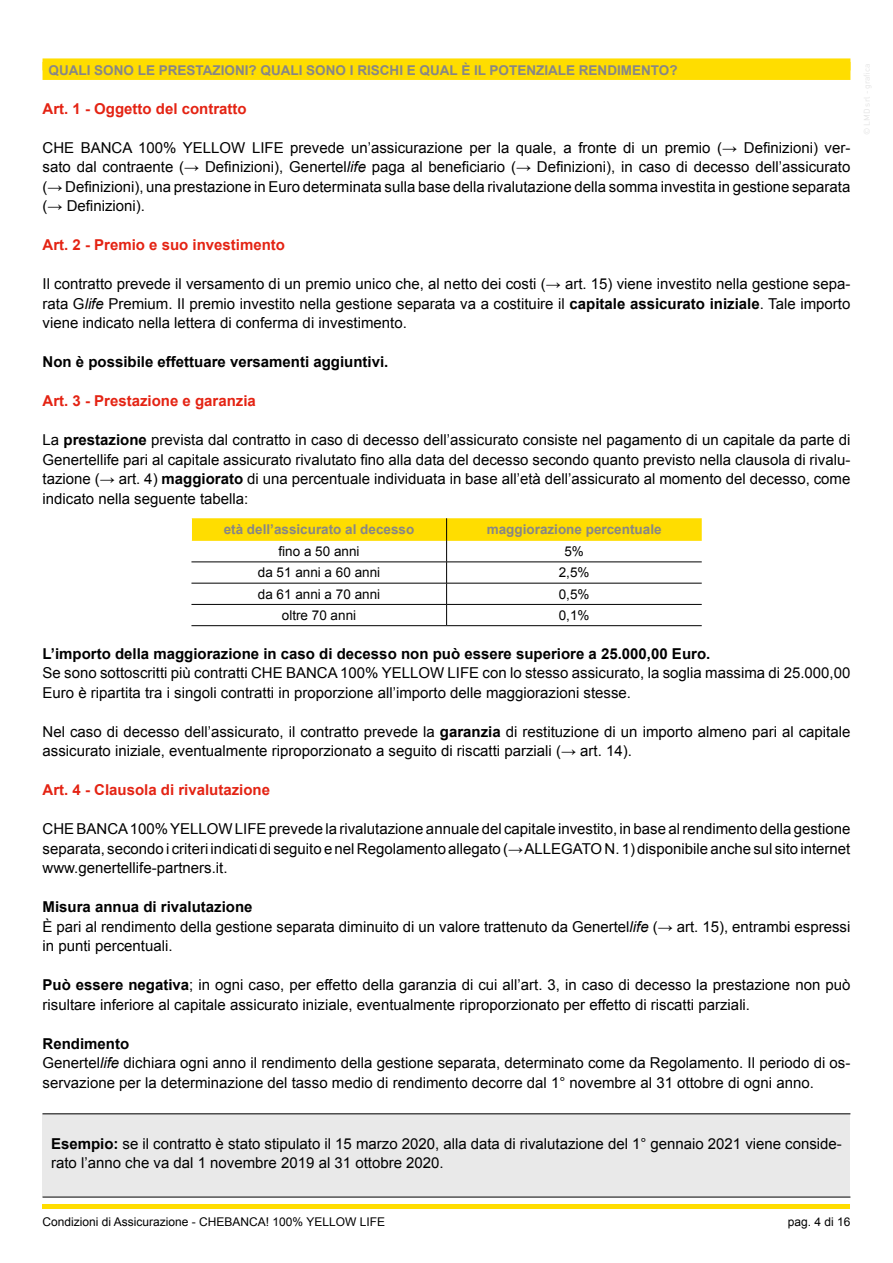
<style>
.page{position:relative;width:893px;height:1263px;background:#fff}
.page>*{position:absolute;margin:0;border:0;box-sizing:border-box;transform-origin:0 0}
.t1{font:15px/19.5px "Arial";color:#000}
.t2{font:700 15px "Arial";color:#000}
.t3{font:700 15px "Arial";color:#e42313}
.t4{font:700 13.5px "Arial";color:#878686}
.t5{font:13.5px "Arial";color:#000}
.t6{font:12px "Arial";color:#000}
.s1{font-style:italic}
.s2{font-weight:700}
</style>
<div class="page">
<hr style="left:43px;top:1205px;width:807px;height:4px;background:#fd0">
<div style="left:43px;top:58px;width:807px;height:12px;background:#fd0"></div>
<div style="left:43px;top:62px;width:807px;height:18px;background:#fd0"></div>
<hr style="left:191px;top:625px;width:256px;height:1px;background:#000">
<hr style="left:447px;top:625px;width:255px;height:1px;background:#000">
<svg style="left:191px;top:518px;width:511px;height:107px"></svg>
<div style="left:43px;top:1114px;width:807px;height:83px;background:#e9e9e9"></div>
<hr style="left:43px;top:1113px;width:807px;height:1px;background:#000">
<hr style="left:43px;top:1197px;width:807px;height:1px;background:#000">
<p class="t4" style="left:49px;top:61px;width:631px">QUALI SONO LE PRESTAZIONI? QUALI SONO I RISCHI E QUAL È IL POTENZIALE RENDIMENTO?</p>
<p class="t3" style="left:43px;top:99px;width:206px">Art. 1 - Oggetto del contratto</p>
<p class="t1" style="left:43px;top:138px;width:809px;text-align:justify">CHE BANCA 100% YELLOW LIFE prevede un’assicurazione per la quale, a fronte di un premio (→ Definizioni) ver&shy;sato dal contraente (→ Definizioni), Genertel<span class="s1">life</span> paga al beneficiario (→ Definizioni), in caso di decesso dell’assicurato (→ Definizioni), una prestazione in Euro determinata sulla base della rivalutazione della somma investita in gestione separata (→ Definizioni).</p>
<p class="t3" style="left:43px;top:235px;width:244px">Art. 2 - Premio e suo investimento</p>
<p class="t1" style="left:43px;top:274px;width:809px;text-align:justify">Il contratto prevede il versamento di un premio unico che, al netto dei costi (→ art. 15) viene investito nella gestione sepa&shy;rata G<span class="s1">life</span> Premium. Il premio investito nella gestione separata va a costituire il <span class="s2">capitale assicurato iniziale</span>. Tale importo viene indicato nella lettera di conferma di investimento.</p>
<p class="t2" style="left:43px;top:352px;width:347px">Non è possibile effettuare versamenti aggiuntivi.</p>
<p class="t3" style="left:43px;top:391px;width:215px">Art. 3 - Prestazione e garanzia</p>
<p class="t1" style="left:43px;top:430px;width:809px;text-align:justify">La <span class="s2">prestazione</span> prevista dal contratto in caso di decesso dell’assicurato consiste nel pagamento di un capitale da parte di Genertellife pari al capitale assicurato rivalutato fino alla data del decesso secondo quanto previsto nella clausola di rivalu&shy;tazione (→ art. 4) <span class="s2">maggiorato</span> di una percentuale individuata in base all’età dell’assicurato al momento del decesso, come indicato nella seguente tabella:</p>
<p class="t4" style="left:224px;top:521px;width:192px">età dell’assicurato al decesso</p>
<p class="t4" style="left:487px;top:521px;width:176px">maggiorazione percentuale</p>
<p class="t5" style="left:278px;top:543px;width:83px">fino a 50 anni</p>
<p class="t5" style="left:564px;top:543px;width:21px">5%</p>
<p class="t5" style="left:258px;top:564px;width:124px">da 51 anni a 60 anni</p>
<p class="t5" style="left:559px;top:564px;width:32px">2,5%</p>
<p class="t5" style="left:258px;top:585px;width:124px">da 61 anni a 70 anni</p>
<p class="t5" style="left:559px;top:585px;width:32px">0,5%</p>
<p class="t5" style="left:282px;top:606px;width:76px">oltre 70 anni</p>
<p class="t5" style="left:559px;top:606px;width:32px">0,1%</p>
<p class="t2" style="left:43px;top:644px;width:669px">L’importo della maggiorazione in caso di decesso non può essere superiore a 25.000,00 Euro.</p>
<p class="t1" style="left:43px;top:663px;width:809px">Se sono sottoscritti più contratti CHE BANCA 100% YELLOW LIFE con lo stesso assicurato, la soglia massima di 25.000,00<br>Euro è ripartita tra i singoli contratti in proporzione all’importo delle maggiorazioni stesse.</p>
<p class="t1" style="left:43px;top:722px;width:809px">Nel caso di decesso dell’assicurato, il contratto prevede la <span class="s2">garanzia</span> di restituzione di un importo almeno pari al capitale assicurato iniziale, eventualmente riproporzionato a seguito di riscatti parziali (→ art. 14).</p>
<p class="t3" style="left:43px;top:780px;width:229px">Art. 4 - Clausola di rivalutazione</p>
<p class="t1" style="left:43px;top:819px;width:809px;text-align:justify">CHE BANCA 100% YELLOW LIFE prevede la rivalutazione annuale del capitale investito, in base al rendimento della gestione separata, secondo i criteri indicati di seguito e nel Regolamento allegato (→ ALLEGATO N. 1) disponibile anche sul sito internet www.genertellife-partners.it.</p>
<p class="t1" style="left:43px;top:897px;width:809px"><span class="s2">Misura annua di rivalutazione<br></span>È pari al rendimento della gestione separata diminuito di un valore trattenuto da Genertel<span class="s1">life</span> (→ art. 15), entrambi espressi in punti percentuali.</p>
<p class="t1" style="left:43px;top:975px;width:809px"><span class="s2">Può essere negativa</span>; in ogni caso, per effetto della garanzia di cui all’art. 3, in caso di decesso la prestazione non può risultare inferiore al capitale assicurato iniziale, eventualmente riproporzionato per effetto di riscatti parziali.</p>
<p class="t1" style="left:43px;top:1034px;width:809px"><span class="s2">Rendimento<br></span>Genertel<span class="s1">life</span> dichiara ogni anno il rendimento della gestione separata, determinato come da Regolamento. Il periodo di os&shy;servazione per la determinazione del tasso medio di rendimento decorre dal 1° novembre al 31 ottobre di ogni anno.</p>
<p class="t1" style="left:51px;top:1134px;width:792px"><span class="s2">Esempio:</span> se il contratto è stato stipulato il 15 marzo 2020, alla data di rivalutazione del 1° gennaio 2021 viene conside&shy;rato l’anno che va dal 1 novembre 2019 al 31 ottobre 2020.</p>
<p class="t6" style="left:43px;top:1214px;width:344px">Condizioni di Assicurazione - CHEBANCA! 100% YELLOW LIFE</p>
<p class="t6" style="left:788px;top:1214px;width:64px">pag. 4 di 16</p>
</div>
